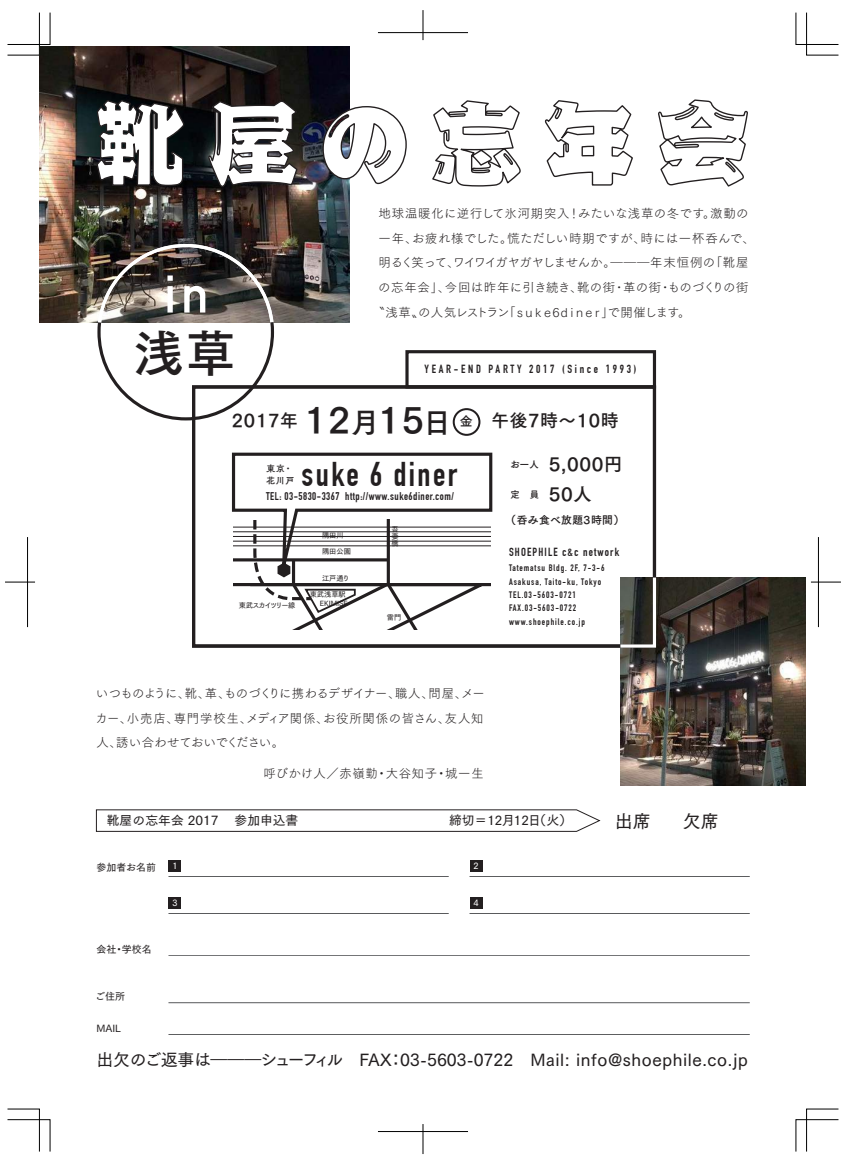
<style>
.page{position:relative;width:851px;height:1159px;background:#fff}
.page>*{position:absolute;margin:0;border:0;box-sizing:border-box;transform-origin:0 0}
.t1{font:94.12px "Kokin Hige Std EB";letter-spacing:.2em;color:#fff}
.t2{font:52px "DIN Mittelschrift Std";color:#fff}
.t3{font:49.88px "Tsuku Go Pro B";color:#231f20}
.t4{font:33.62px "DIN1451 Com Engschrift";letter-spacing:.07em;color:#231f20}
.t5{font:18.25px "Tsuku Go Pro B";color:#231f20}
.t6{font:18px "Tsuku Go Pr 5 D";color:#231f20}
.t7{font:17.62px "Tsuku Go Pro B";letter-spacing:.04em;color:#231f20}
.t8{font:16.88px "Tsuku Go Pr 5 D";color:#231f20}
.t9{font:12.75px "Tsuku Go Pr 5 D";color:#231f20}
.t10{font:12.38px/24.8px "Tsuku Go Pro L";letter-spacing:.02em;color:#231f20;text-align:justify}
.t11{font:12.38px "Tsuku Go Pro L";letter-spacing:-.04em;color:#231f20}
.t12{font:12.38px "Tsuku Go Pro L";letter-spacing:-.12em;color:#231f20}
.t13{font:12.38px "Tsuku Go Pro L";letter-spacing:.05em;color:#231f20}
.t14{font:11.62px "DIN1451 Com Engschrift";letter-spacing:.235em;color:#231f20}
.t15{font:11.5px "DIN1451 Com Engschrift";letter-spacing:.1em;color:#231f20}
.t16{font:11px "DIN1451 Com Engschrift";letter-spacing:.045em;color:#231f20}
.t17{font:10.75px "Tsuku Go Pro B";letter-spacing:.04em;color:#231f20}
.t18{font:10px "Tsuku Go Pr 5 D";color:#231f20}
.t19{font:9.38px/12.5px "Tsuku Antique S Go Std B";color:#231f20}
.t20{font:9.25px/13.4px "DIN1451 Com Engschrift";letter-spacing:.1em;color:#231f20}
.t21{font:9.25px "Tsuku Go Pro B";color:#231f20}
.t22{font:8.75px "Tsuku Go Pr 5 D";color:#fff}
.t23{font:7.25px/7.2px "Tsuku Go Pr 5 D";color:#231f20;text-align:justify}
.t24{font:7.25px "Tsuku Go Pr 5 D";letter-spacing:-.175em;color:#231f20}
.s1{font-size:34.5px}
.s2{font-size:28px}
.s3{font-size:13px}
.s4{font-size:18.25px}
.s5{font-size:12.38px}
</style>
<div class="page">
<svg style="left:7px;top:1108px;width:43px;height:44px"></svg>
<svg style="left:7px;top:12px;width:43px;height:43px"></svg>
<svg style="left:795px;top:12px;width:43px;height:43px"></svg>
<svg style="left:795px;top:1108px;width:43px;height:44px"></svg>
<hr style="left:5px;top:582px;width:30px;height:1px;background:#000">
<hr style="left:27px;top:537px;width:1px;height:90px;background:#000">
<hr style="left:810px;top:582px;width:30px;height:1px;background:#000">
<hr style="left:818px;top:537px;width:1px;height:90px;background:#000">
<hr style="left:378px;top:32px;width:90px;height:1px;background:#000">
<hr style="left:422px;top:10px;width:1px;height:30px;background:#000">
<hr style="left:378px;top:1131px;width:90px;height:1px;background:#000">
<hr style="left:422px;top:1124px;width:1px;height:30px;background:#000">
<img style="left:40px;top:47px;width:310px;height:275px">
<img style="left:620px;top:578px;width:185px;height:207px">
<svg style="left:96px;top:809px;width:505px;height:23px"></svg>
<hr style="left:168px;top:876px;width:280px;height:1px;background:#57585a">
<div style="left:168px;top:860px;width:13px;height:12px;background:#231f20"></div>
<hr style="left:168px;top:913px;width:280px;height:1px;background:#57585a">
<div style="left:168px;top:897px;width:13px;height:12px;background:#231f20"></div>
<hr style="left:469px;top:876px;width:280px;height:1px;background:#57585a">
<div style="left:469px;top:860px;width:13px;height:12px;background:#231f20"></div>
<hr style="left:469px;top:913px;width:280px;height:1px;background:#57585a">
<div style="left:469px;top:897px;width:13px;height:12px;background:#231f20"></div>
<hr style="left:168px;top:955px;width:581px;height:1px;background:#57585a">
<hr style="left:168px;top:1002px;width:581px;height:1px;background:#57585a">
<hr style="left:168px;top:1034px;width:581px;height:1px;background:#57585a">
<svg style="left:96px;top:99px;width:89px;height:88px;background:#0f1416"></svg>
<svg style="left:207px;top:100px;width:91px;height:88px;background:#333335"></svg>
<img style="left:322px;top:105px;width:85px;height:80px">
<svg style="left:432px;top:100px;width:89px;height:87px"></svg>
<svg style="left:544px;top:100px;width:89px;height:86px"></svg>
<svg style="left:658px;top:99px;width:90px;height:88px"></svg>
<svg style="left:96px;top:242px;width:179px;height:179px"></svg>
<svg style="left:190px;top:384px;width:467px;height:264px"></svg>
<svg style="left:617px;top:574px;width:40px;height:75px"></svg>
<div style="left:405px;top:350px;width:251px;height:38px;border:3px solid #231f20"></div>
<h1 class="t1" style="left:93px;top:84px;width:657px">靴屋の忘年会</h1>
<h2 class="t2" style="left:164px;top:264px;width:46px">in</h2>
<h3 class="t3" style="left:134px;top:310px;width:103px">浅草</h3>
<p class="t10" style="left:378px;top:199px;width:371px">地球温暖化に逆行して氷河期突入！みたいな浅草の冬です。激動の</p>
<p class="t10" style="left:378px;top:224px;width:377px">一年、お疲れ様でした。慌ただしい時期ですが、時には一杯呑んで、</p>
<p class="t11" style="left:378px;top:252px;width:371px">明るく笑って、ワイワイガヤガヤしませんか。―――年末恒例の「靴屋</p>
<p class="t10" style="left:378px;top:274px;width:371px">の忘年会」、今回は昨年に引き続き、靴の街･革の街･ものづくりの街</p>
<p class="t12" style="left:372px;top:302px;width:319px">〝浅草〟の人気レストラン「ｓｕｋｅ6ｄｉｎｅｒ」で開催します。</p>
<p class="t14" style="left:424px;top:362px;width:213px">YEAR-END PARTY 2017 (Since 1993)</p>
<h3 class="t7" style="left:232px;top:405px;width:388px">2017年 <span class="s1">12</span><span class="s2">月</span><span class="s1">15</span><span class="s2">日</span> <span class="s3">金</span> 午後7時～10時</h3>
<h3 class="t5" style="left:510px;top:448px;width:113px"><sup>お一人</sup> 5,000円</h3>
<p class="t21" style="left:510px;top:486px;width:83px">定　員 <span class="s4">50人</span></p>
<p class="t23" style="left:391px;top:525px;width:8px">吾妻橋</p>
<p class="t19" style="left:266px;top:462px;width:30px">東京・花川戸</p>
<h3 class="t4" style="left:301px;top:454px;width:157px">suke 6 diner</h3>
<p class="t16" style="left:266px;top:489px;width:189px">TEL: 03-5830-3367 http://www.suke6diner.com/</p>
<p class="t17" style="left:505px;top:511px;width:120px">（呑み食べ放題3時間）</p>
<p class="t23" style="left:322px;top:531px;width:23px">隅田川</p>
<p class="t15" style="left:509px;top:545px;width:111px">SHOEPHILE c&amp;c network</p>
<p class="t20" style="left:509px;top:561px;width:97px">Tatematsu Bldg. 2F, 7-3-6<br>Asakusa, Taito-ku, Tokyo<br>TEL.03-5603-0721<br>FAX.03-5603-0722 www.shoephile.co.jp</p>
<p class="t23" style="left:322px;top:547px;width:30px">隅田公園</p>
<p class="t23" style="left:322px;top:574px;width:29px">江戸通り</p>
<p class="t23" style="left:310px;top:590px;width:38px">東武浅草駅</p>
<p class="t23" style="left:319px;top:599px;width:30px">EKIMISE</p>
<p class="t24" style="left:239px;top:599px;width:58px">東武スカイツリー線</p>
<p class="t23" style="left:387px;top:613px;width:16px">雷門</p>
<p class="t10" style="left:95px;top:679px;width:391px">いつものように、靴、革、ものづくりに携わるデザイナー、職人、問屋、メーカー、小売店、専門学校生、メディア関係、お役所関係の皆さん、友人知人、誘い合わせておいでください。</p>
<p class="t13" style="left:263px;top:763px;width:222px">呼びかけ人／赤嶺勤・大谷知子・城一生</p>
<p class="t9" style="left:107px;top:809px;width:193px"><span class="s5">靴屋の忘年会</span> 2017 参加申込書</p>
<p class="t9" style="left:449px;top:809px;width:124px">締切＝12月12日（火）</p>
<h3 class="t6" style="left:614px;top:806px;width:37px">出席</h3>
<h3 class="t6" style="left:682px;top:806px;width:37px">欠席</h3>
<p class="t18" style="left:96px;top:858px;width:61px">参加者お名前</p>
<p class="t22" style="left:172px;top:858px;width:7px">1</p>
<p class="t22" style="left:172px;top:895px;width:7px">3</p>
<p class="t18" style="left:96px;top:940px;width:57px">会社・学校名</p>
<p class="t18" style="left:95px;top:988px;width:31px">ご住所</p>
<p class="t18" style="left:96px;top:1019px;width:26px">MAIL</p>
<p class="t22" style="left:473px;top:858px;width:7px">2</p>
<p class="t22" style="left:473px;top:895px;width:7px">4</p>
<h3 class="t8" style="left:96px;top:1044px;width:653px">出欠のご返事は―――シューフィル　FAX：03-5603-0722　Mail: info@shoephile.co.jp</h3>
</div>
